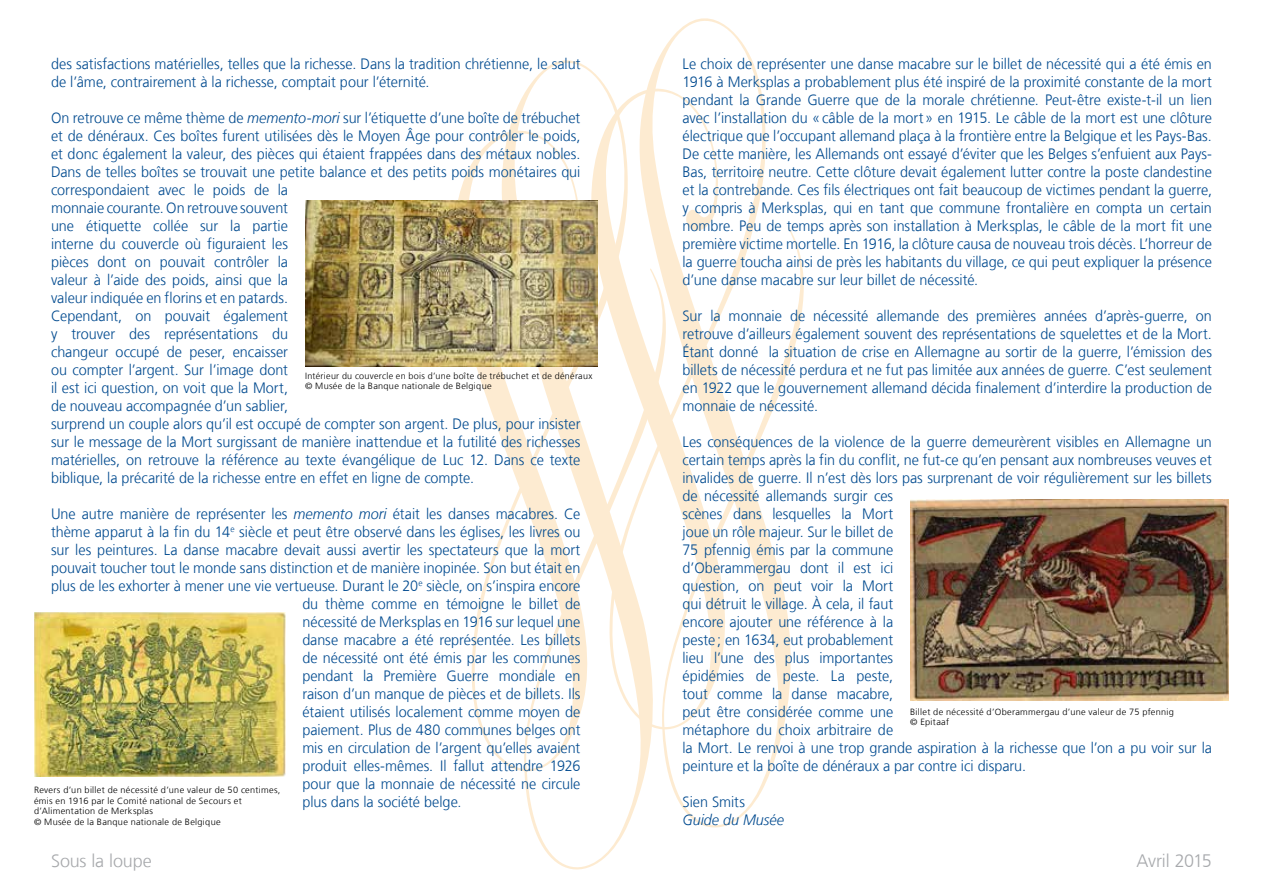
<style>
.page{position:relative;width:1263px;height:893px;background:#fff}
.page>*{position:absolute;margin:0;border:0;box-sizing:border-box;transform-origin:0 0}
.t1{font:300 18px "Frutiger LT Com";letter-spacing:-.01em;color:#a7a9ac}
.t2{font:300 15px/18px "Frutiger LT Com";color:#004a8f;scale:.96 1}
.t3{font:italic 300 15px "Frutiger LT Com";color:#004a8f;scale:.96 1}
.t4{font:300 9px/10.5px "Frutiger LT Com";letter-spacing:.03em;color:#000}
.s1{font-style:italic}
</style>
<div class="page">
<svg style="left:451px;top:60px;width:160px;height:810px"></svg>
<svg style="left:588px;top:18px;width:216px;height:833px"></svg>
<img style="left:305px;top:200px;width:292px;height:166px">
<img style="left:34px;top:612px;width:251px;height:165px">
<img style="left:910px;top:499px;width:319px;height:201px">
<p class="t2" style="left:51px;top:55px;width:553px">des satisfactions matérielles, telles que la richesse. Dans la tradition chrétienne, le salut de l’âme, contrairement à la richesse, comptait pour l’éternité.</p>
<p class="t2" style="left:51px;top:109px;width:553px">On retrouve ce même thème de <span class="s1">memento-mori</span> sur l’étiquette d’une boîte de trébuchet et de dénéraux. Ces boîtes furent utilisées dès le Moyen Âge pour contrôler le poids, et donc également la valeur, des pièces qui étaient frappées dans des métaux nobles.<br>Dans de telles boîtes se trouvait une petite balance et des petits poids monétaires qui correspondaient avec le poids de la<br>monnaie courante. On retrouve souvent<br>une étiquette collée sur la partie<br>interne du couvercle où figuraient les<br>pièces dont on pouvait contrôler la<br>valeur à l’aide des poids, ainsi que la<br>valeur indiquée en florins et en patards.<br>Cependant, on pouvait également<br>y trouver des représentations du<br>changeur occupé de peser, encaisser<br>ou compter l’argent. Sur l’image dont<br>il est ici question, on voit que la Mort,<br>de nouveau accompagnée d’un sablier,<br>surprend un couple alors qu’il est occupé de compter son argent. De plus, pour insister sur le message de la Mort surgissant de manière inattendue et la futilité des richesses matérielles, on retrouve la référence au texte évangélique de Luc 12. Dans ce texte biblique, la précarité de la richesse entre en effet en ligne de compte.</p>
<p class="t2" style="left:51px;top:505px;width:553px">Une autre manière de représenter les <span class="s1">memento mori</span> était les danses macabres. Ce</p>
<p class="t2" style="left:51px;top:523px;width:553px">thème apparut à la fin du 14<sup>e</sup> siècle et peut être observé dans les églises, les livres ou</p>
<p class="t2" style="left:51px;top:541px;width:553px">sur les peintures. La danse macabre devait aussi avertir les spectateurs que la mort</p>
<p class="t2" style="left:51px;top:559px;width:553px">pouvait toucher tout le monde sans distinction et de manière inopinée. Son but était en</p>
<p class="t2" style="left:51px;top:577px;width:553px">plus de les exhorter à mener une vie vertueuse. Durant le 20<sup>e</sup> siècle, on s’inspira encore</p>
<p class="t2" style="left:302px;top:595px;width:291px">du thème comme en témoigne le billet de</p>
<p class="t2" style="left:302px;top:613px;width:291px">nécessité de Merksplas en 1916 sur lequel une</p>
<p class="t2" style="left:302px;top:631px;width:291px">danse macabre a été représentée. Les billets</p>
<p class="t2" style="left:302px;top:649px;width:291px">de nécessité ont été émis par les communes</p>
<p class="t2" style="left:302px;top:667px;width:291px">pendant la Première Guerre mondiale en</p>
<p class="t2" style="left:302px;top:685px;width:291px">raison d’un manque de pièces et de billets. Ils</p>
<p class="t2" style="left:302px;top:703px;width:291px">étaient utilisés localement comme moyen de</p>
<p class="t2" style="left:302px;top:721px;width:291px">paiement. Plus de 480 communes belges ont</p>
<p class="t2" style="left:302px;top:739px;width:291px">mis en circulation de l’argent qu’elles avaient</p>
<p class="t2" style="left:302px;top:757px;width:291px">produit elles-mêmes. Il fallut attendre 1926</p>
<p class="t2" style="left:302px;top:775px;width:291px">pour que la monnaie de nécessité ne circule</p>
<p class="t2" style="left:302px;top:793px;width:167px">plus dans la société belge.</p>
<p class="t4" style="left:305px;top:370px;width:289px">Intérieur du couvercle en bois d’une boîte de trébuchet et de dénéraux © Musée de la Banque nationale de Belgique</p>
<p class="t4" style="left:34px;top:785px;width:248px">Revers d’un billet de nécessité d’une valeur de 50 centimes, émis en 1916 par le Comité national de Secours et d’Alimentation de Merksplas<br>© Musée de la Banque nationale de Belgique</p>
<p class="t2" style="left:682px;top:55px;width:553px;text-align:justify">Le choix de représenter une danse macabre sur le billet de nécessité qui a été émis en 1916 à Merksplas a probablement plus été inspiré de la proximité constante de la mort pendant la Grande Guerre que de la morale chrétienne. Peut-être existe-t-il un lien avec l’installation du «câble de la mort» en 1915. Le câble de la mort est une clôture électrique que l’occupant allemand plaça à la frontière entre la Belgique et les Pays-Bas.<br>De cette manière, les Allemands ont essayé d’éviter que les Belges s’enfuient aux Pays-Bas, territoire neutre. Cette clôture devait également lutter contre la poste clandestine et la contrebande. Ces fils électriques ont fait beaucoup de victimes pendant la guerre, y compris à Merksplas, qui en tant que commune frontalière en compta un certain nombre. Peu de temps après son installation à Merksplas, le câble de la mort fit une première victime mortelle. En 1916, la clôture causa de nouveau trois décès. L’horreur de la guerre toucha ainsi de près les habitants du village, ce qui peut expliquer la présence d’une danse macabre sur leur billet de nécessité.</p>
<p class="t2" style="left:682px;top:307px;width:553px;text-align:justify">Sur la monnaie de nécessité allemande des premières années d’après-guerre, on retrouve d’ailleurs également souvent des représentations de squelettes et de la Mort.<br>Étant donné la situation de crise en Allemagne au sortir de la guerre, l’émission des billets de nécessité perdura et ne fut pas limitée aux années de guerre. C’est seulement en 1922 que le gouvernement allemand décida finalement d’interdire la production de monnaie de nécessité.</p>
<p class="t2" style="left:682px;top:433px;width:553px">Les conséquences de la violence de la guerre demeurèrent visibles en Allemagne un certain temps après la fin du conflit, ne fut-ce qu’en pensant aux nombreuses veuves et invalides de guerre. Il n’est dès lors pas surprenant de voir régulièrement sur les billets de nécessité allemands surgir ces<br>scènes dans lesquelles la Mort<br>joue un rôle majeur. Sur le billet de<br>75 pfennig émis par la commune<br>d’Oberammergau dont il est ici<br>question, on peut voir la Mort<br>qui détruit le village. À cela, il faut<br>encore ajouter une référence à la<br>peste; en 1634, eut probablement<br>lieu l’une des plus importantes<br>épidémies de peste. La peste,<br>tout comme la danse macabre,<br>peut être considérée comme une<br>métaphore du choix arbitraire de<br>la Mort. Le renvoi à une trop grande aspiration à la richesse que l’on a pu voir sur la peinture et la boîte de dénéraux a par contre ici disparu.</p>
<p class="t2" style="left:682px;top:793px;width:67px">Sien Smits</p>
<p class="t3" style="left:682px;top:810px;width:107px">Guide du Musée</p>
<p class="t4" style="left:910px;top:706px;width:265px">Billet de nécessité d’Oberammergau d’une valeur de 75 pfennig © Epitaaf</p>
<p class="t1" style="left:51px;top:850px;width:102px">Sous la loupe</p>
<p class="t1" style="left:1136px;top:850px;width:77px">Avril 2015</p>
</div>
